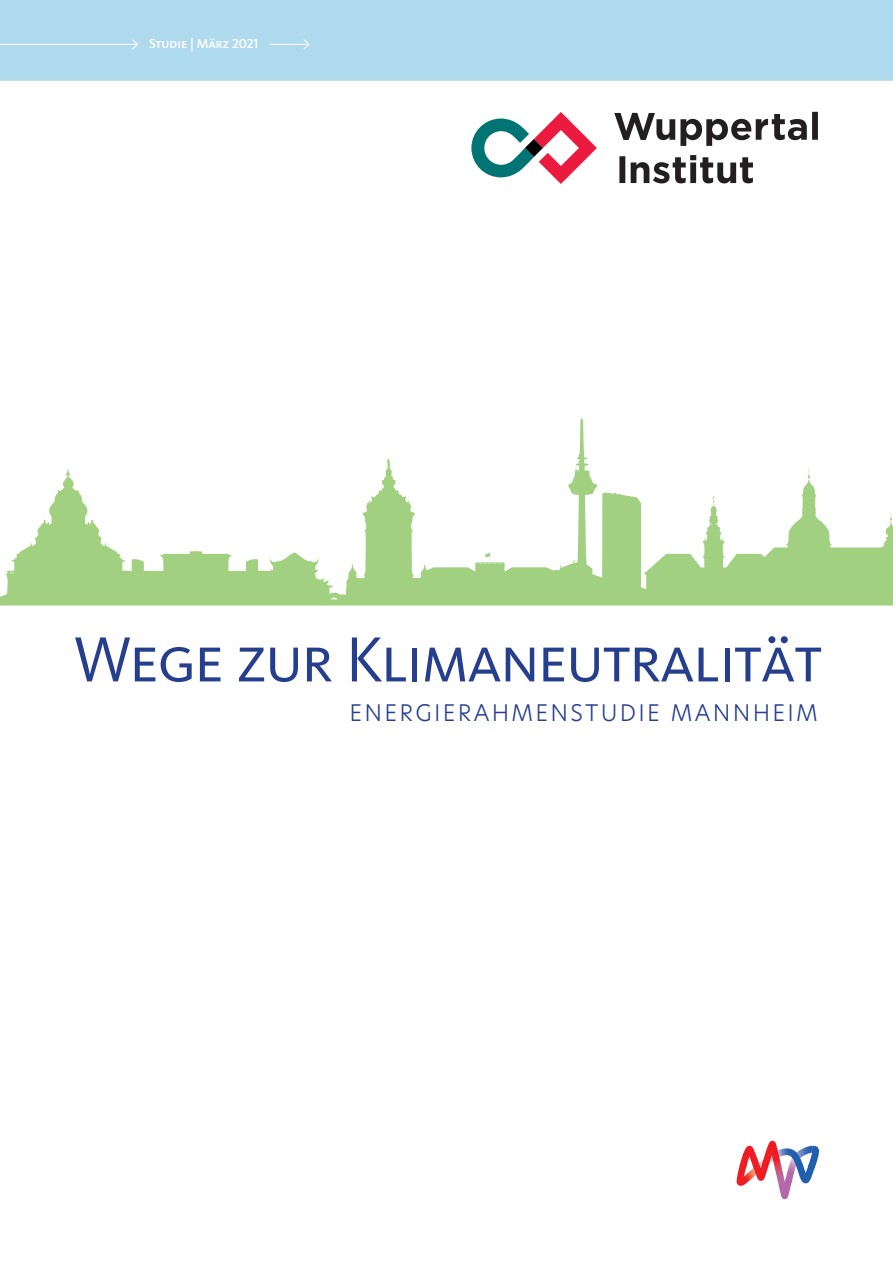
<style>
.page{position:relative;width:893px;height:1263px;background:#fff}
.page>*{position:absolute;margin:0;border:0;box-sizing:border-box;transform-origin:0 0}
.t1{font:66px "Kievit Regular SC";letter-spacing:-.02em;color:#253f8e}
.t2{font:300 22.5px "Hero New";letter-spacing:.1em;color:#253f8e}
.t3{font:13.5px "Kievit Medium SC";color:#fff}
</style>
<div class="page">
<svg style="left:737px;top:1141px;width:82px;height:58px"></svg>
<svg style="left:471px;top:112px;width:126px;height:72px"></svg>
<svg style="left:619px;top:155px;width:134px;height:28px"></svg>
<svg style="left:614px;top:112px;width:204px;height:34px"></svg>
<svg style="left:0;top:417px;width:893px;height:188px"></svg>
<div style="left:0;top:0;width:893px;height:81px;background:#afd9ec"></div>
<hr style="left:0;top:44px;width:138px;height:1px;background:#fff">
<svg style="left:131px;top:38px;width:8px;height:12px"></svg>
<hr style="left:270px;top:44px;width:39px;height:1px;background:#fff">
<svg style="left:303px;top:38px;width:7px;height:12px"></svg>
<p class="t3" style="left:149px;top:36px;width:111px">Studie | März 2021</p>
<h1 class="t1" style="left:74px;top:619px;width:750px">Wege zur Klimaneutralität</h1>
<p class="t2" style="left:349px;top:697px;width:470px">ENERGIERAHMENSTUDIE MANNHEIM</p>
</div>
